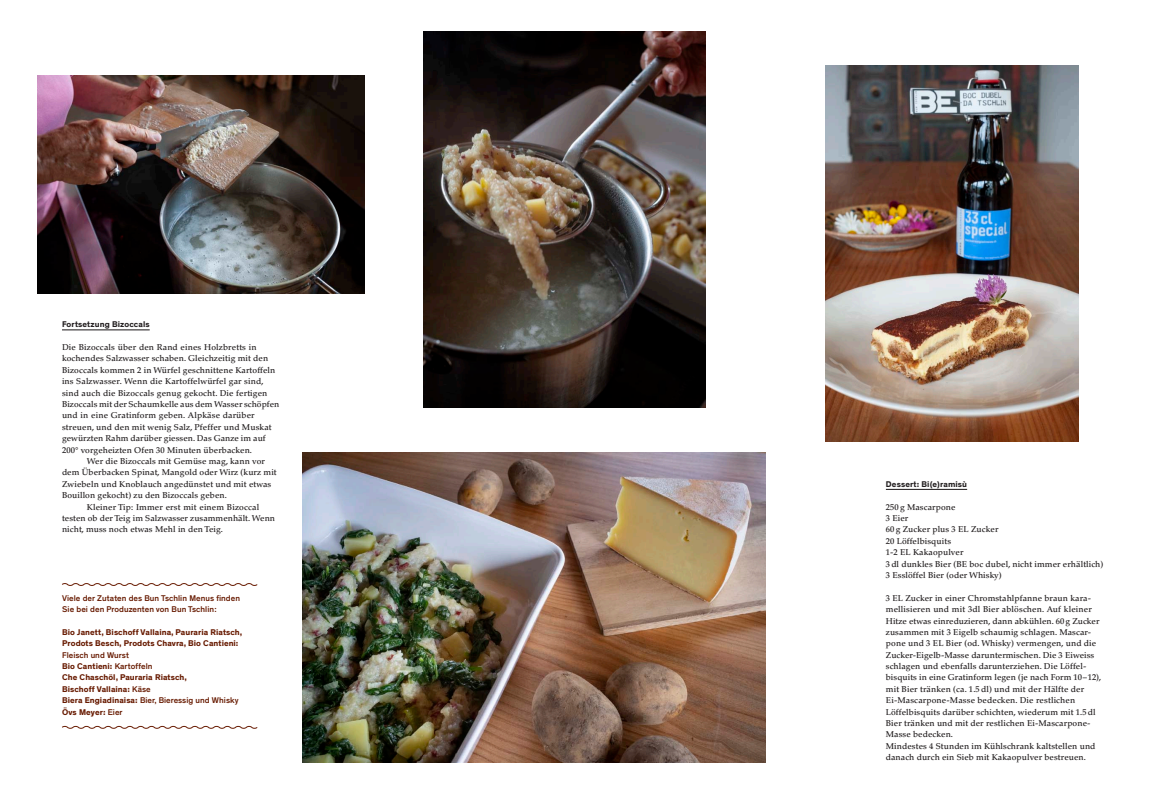
<style>
.page{position:relative;width:1166px;height:794px;background:#fff}
.page>*{position:absolute;margin:0;border:0;box-sizing:border-box;transform-origin:0 0}
.t1{font:500 8.49px/11.4px "Palatino LT Std";letter-spacing:.01em;color:#231f20}
.t2{font:700 8.49px/11.4px "Theinhardt";letter-spacing:.005em;color:#671a00}
.t3{font:500 8.49px/11.4px "Theinhardt";letter-spacing:.005em;color:#671a00}
.t4{font:700 8.49px "Theinhardt";letter-spacing:.01em;color:#231f20}
.s1{font-weight:500}
</style>
<div class="page">
<svg style="left:62px;top:583px;width:196px;height:3px"></svg>
<svg style="left:62px;top:725px;width:196px;height:4px"></svg>
<hr style="left:886px;top:489px;width:81px;height:1px;background:#231f20">
<hr style="left:62px;top:329px;width:88px;height:1px;background:#231f20">
<img style="left:825px;top:65px;width:254px;height:376px">
<img style="left:303px;top:452px;width:462px;height:311px">
<img style="left:37px;top:76px;width:327px;height:217px">
<img style="left:423px;top:31px;width:282px;height:376px">
<p class="t4" style="left:62px;top:319px;width:89px">Fortsetzung Bizoccals</p>
<p class="t1" style="left:62px;top:341px;width:196px">Die Bizoccals über den Rand eines Holzbretts in</p>
<p class="t1" style="left:62px;top:353px;width:208px">kochendes Salzwasser schaben. Gleichzeitig mit den</p>
<p class="t1" style="left:62px;top:364px;width:215px">Bizoccals kommen 2 in Würfel geschnittene Kartoffeln</p>
<p class="t1" style="left:62px;top:376px;width:203px">ins Salzwasser. Wenn die Kartoffelwürfel gar sind,</p>
<p class="t1" style="left:62px;top:387px;width:207px">sind auch die Bizoccals genug gekocht. Die fertigen</p>
<p class="t1" style="left:62px;top:398px;width:219px">Bizoccals mit der Schaumkelle aus dem Wasser schöpfen</p>
<p class="t1" style="left:62px;top:410px;width:194px">und in eine Gratinform geben. Alpkäse darüber</p>
<p class="t1" style="left:62px;top:421px;width:211px">streuen, und den mit wenig Salz, Pfeffer und Muskat</p>
<p class="t1" style="left:62px;top:433px;width:205px">gewürzten Rahm darüber giessen. Das Ganze im auf</p>
<p class="t1" style="left:62px;top:444px;width:192px">200° vorgeheizten Ofen 30 Minuten überbacken.</p>
<p class="t1" style="left:87px;top:455px;width:180px">Wer die Bizoccals mit Gemüse mag, kann vor</p>
<p class="t1" style="left:62px;top:467px;width:216px">dem Überbacken Spinat, Mangold oder Wirz (kurz mit</p>
<p class="t1" style="left:62px;top:478px;width:211px">Zwiebeln und Knoblauch angedünstet und mit etwas</p>
<p class="t1" style="left:62px;top:490px;width:166px">Bouillon gekocht) zu den Bizoccals geben.</p>
<p class="t1" style="left:87px;top:501px;width:174px">Kleiner Tip: Immer erst mit einem Bizoccal</p>
<p class="t1" style="left:62px;top:512px;width:215px">testen ob der Teig im Salzwasser zusammenhält. Wenn</p>
<p class="t1" style="left:62px;top:524px;width:162px">nicht, muss noch etwas Mehl in den Teig.</p>
<p class="t3" style="left:62px;top:592px;width:179px">Viele der Zutaten des Bun Tschlin Menus finden<br>Sie bei den Produzenten von Bun Tschlin:</p>
<p class="t2" style="left:62px;top:626px;width:182px">Bio Janett, Bischoff Vallaina, Pauraria Riatsch,<br>Prodots Besch, Prodots Chavra, Bio Cantieni:</p>
<p class="t2" style="left:62px;top:649px;width:178px"><span class="s1">Fleisch und Wurst<br></span>Bio Cantieni: <span class="s1">Kartoffeln<br></span>Che Chaschöl, Pauraria Riatsch,<br>Bischoff Vallaina: <span class="s1">Käse<br></span>Biera Engiadinaisa: <span class="s1">Bier, Bieressig und Whisky<br></span>Övs Meyer: <span class="s1">Eier</span></p>
<p class="t4" style="left:886px;top:478px;width:83px">Dessert: Bi(e)ramisù</p>
<p class="t1" style="left:886px;top:501px;width:219px">250 g Mascarpone<br>3 Eier<br>60 g Zucker plus 3 EL Zucker<br>20 Löffelbisquits<br>1-2 EL Kakaopulver<br>3dl dunkles Bier (BE boc dubel, nicht immer erhältlich)<br>3 Esslöffel Bier (oder Whisky)</p>
<p class="t1" style="left:886px;top:592px;width:217px">3 EL Zucker in einer Chromstahlpfanne braun kara&shy;mellisieren und mit 3dl Bier ablöschen. Auf kleiner Hitze etwas einreduzieren, dann abkühlen. 60g Zucker zusammen mit 3 Eigelb schaumig schlagen. Mascar&shy;pone und 3 EL Bier (od. Whisky) vermengen, und die Zucker-Eigelb-Masse daruntermischen. Die 3 Eiweiss schlagen und ebenfalls darunterziehen. Die Löffel&shy;bisquits in eine Gratinform legen (je nach Form 10–12), mit Bier tränken (ca. 1.5 dl) und mit der Hälfte der Ei-Mascarpone-Masse bedecken. Die restlichen Löffelbisquits darüber schichten, wiederum mit 1.5dl Bier tränken und mit der restlichen Ei-Mascarpone-Masse bedecken.<br>Mindestes 4 Stunden im Kühlschrank kaltstellen und danach durch ein Sieb mit Kakaopulver bestreuen.</p>
</div>
